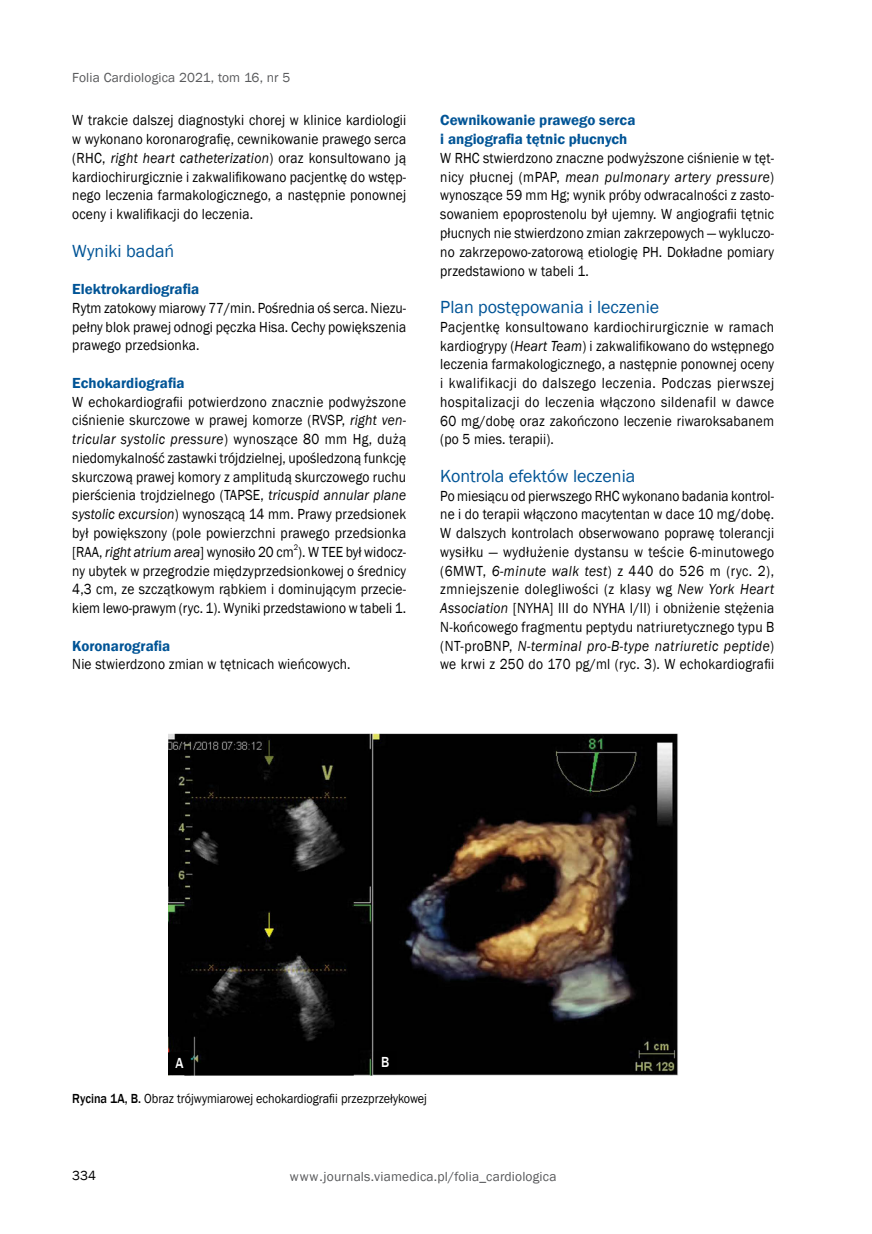
<style>
.page{position:relative;width:872px;height:1234px;background:#fff}
.page>*{position:absolute;margin:0;border:0;box-sizing:border-box;transform-origin:0 0}
.t1{font:18px "Franklin Gothic";color:#005496}
.t2{font:15px/18.8px "Franklin Gothic";letter-spacing:.01em;color:#000;text-align:justify;scale:.9 1}
.t3{font:600 15px/18.8px "Franklin Gothic";color:#005496}
.t4{font:500 15px "Franklin Gothic";color:#fff;scale:.9 1}
.t5{font:13.5px "Franklin Gothic";letter-spacing:.01em;color:#58595b}
.t6{font:13.5px "Franklin Gothic";color:#000;scale:.9 1}
.t7{font:13.5px "Franklin Gothic";color:#000}
.t8{font:8.25px "Franklin Gothic";color:#000;scale:.9 1}
.s1{font-style:italic}
.s2{font-weight:500}
</style>
<div class="page">
<img style="left:168px;top:733px;width:510px;height:341px">
<div style="left:169px;top:1052px;width:21px;height:22px;background:#000"></div>
<div style="left:168px;top:1052px;width:23px;height:22px;border:2px solid #000"></div>
<div style="left:374px;top:1051px;width:22px;height:22px;background:#000"></div>
<p class="t5" style="left:72px;top:69px;width:219px">Folia Cardiologica 2021, tom 16, nr 5</p>
<p class="t2" style="left:72px;top:111px;width:372px">W trakcie dalszej diagnostyki chorej w klinice kardiologii w wykonano koronarografię, cewnikowanie prawego serca (RHC, <span class="s1">right heart catheterization</span>) oraz konsultowano ją kardiochirurgicznie i zakwalifikowano pacjentkę do wstęp&shy;nego leczenia farmakologicznego, a następnie ponownej oceny i kwalifikacji do leczenia.</p>
<p class="t1" style="left:72px;top:239px;width:103px">Wyniki badań</p>
<p class="t3" style="left:72px;top:280px;width:128px">Elektrokardiografia</p>
<p class="t2" style="left:72px;top:299px;width:372px">Rytm zatokowy miarowy 77/min. Pośrednia oś serca. Niezu&shy;pełny blok prawej odnogi pęczka Hisa. Cechy powiększenia prawego przedsionka.</p>
<p class="t3" style="left:72px;top:373px;width:114px">Echokardiografia</p>
<p class="t2" style="left:72px;top:392px;width:372px">W echokardiografii potwierdzono znacznie podwyższone ciśnienie skurczowe w prawej komorze (RVSP, <span class="s1">right ven&shy;tricular systolic pressure</span>) wynoszące 80 mm Hg, dużą niedomykalność zastawki trójdzielnej, upośledzoną funkcję skurczową prawej komory z amplitudą skurczowego ruchu pierścienia trojdzielnego (TAPSE, <span class="s1">tricuspid annular plane systolic excursion</span>) wynoszącą 14 mm. Prawy przedsionek był powiększony (pole powierzchni prawego przedsionka [RAA, <span class="s1">right atrium area</span>] wynosiło 20 cm ). W TEE był widocz-</p>
<p class="t8" style="left:294px;top:542px;width:6px">2</p>
<p class="t2" style="left:72px;top:561px;width:372px">ny ubytek w przegrodzie międzyprzedsionkowej o średnicy 4,3 cm, ze szczątkowym rąbkiem i dominującym przecie&shy;kiem lewo-prawym (ryc. 1). Wyniki przedstawiono w tabeli 1.</p>
<p class="t3" style="left:72px;top:636px;width:100px">Koronarografia</p>
<p class="t2" style="left:72px;top:655px;width:311px">Nie stwierdzono zmian w tętnicach wieńcowych.</p>
<p class="t3" style="left:440px;top:111px;width:197px">Cewnikowanie prawego serca i angiografia tętnic płucnych</p>
<p class="t2" style="left:440px;top:149px;width:372px">W RHC stwierdzono znaczne podwyższone ciśnienie w tęt&shy;nicy płucnej (mPAP, <span class="s1">mean pulmonary artery pressure</span>) wynoszące 59 mm Hg; wynik próby odwracalności z zasto&shy;sowaniem epoprostenolu był ujemny. W angiografii tętnic płucnych nie stwierdzono zmian zakrzepowych — wykluczo&shy;no zakrzepowo-zatorową etiologię PH. Dokładne pomiary przedstawiono w tabeli 1.</p>
<p class="t1" style="left:440px;top:296px;width:220px">Plan postępowania i leczenie</p>
<p class="t2" style="left:440px;top:317px;width:372px">Pacjentkę konsultowano kardiochirurgicznie w ramach kardiogrypy (<span class="s1">Heart Team</span>) i zakwalifikowano do wstępnego leczenia farmakologicznego, a następnie ponownej oceny i kwalifikacji do dalszego leczenia. Podczas pierwszej hospitalizacji do leczenia włączono sildenafil w dawce 60 mg/dobę oraz zakończono leczenie riwaroksabanem (po 5 mies. terapii).</p>
<p class="t1" style="left:440px;top:464px;width:196px">Kontrola efektów leczenia</p>
<p class="t2" style="left:440px;top:486px;width:372px">Po miesiącu od pierwszego RHC wykonano badania kontrol&shy;ne i do terapii włączono macytentan w dace 10 mg/dobę.<br>W dalszych kontrolach obserwowano poprawę tolerancji wysiłku — wydłużenie dystansu w teście 6-minutowego (6MWT, <span class="s1">6-minute walk test</span>) z 440 do 526 m (ryc. 2), zmniejszenie dolegliwości (z klasy wg <span class="s1">New York Heart Association</span> [NYHA] III do NYHA I/II) i obniżenie stężenia N-końcowego fragmentu peptydu natriuretycznego typu B (NT-proBNP, <span class="s1">N-terminal pro-B-type natriuretic peptide</span>) we krwi z 250 do 170 pg/ml (ryc. 3). W echokardiografii</p>
<p class="t4" style="left:175px;top:1052px;width:11px">A</p>
<p class="t4" style="left:381px;top:1051px;width:11px">B</p>
<p class="t6" style="left:72px;top:1090px;width:396px"><span class="s2">Rycina 1A, B.</span> Obraz trójwymiarowej echokardiografii przezprzełykowej</p>
<p class="t7" style="left:72px;top:1166px;width:25px">334</p>
<p class="t5" style="left:290px;top:1168px;width:268px">www.journals.viamedica.pl/folia_cardiologica</p>
</div>
